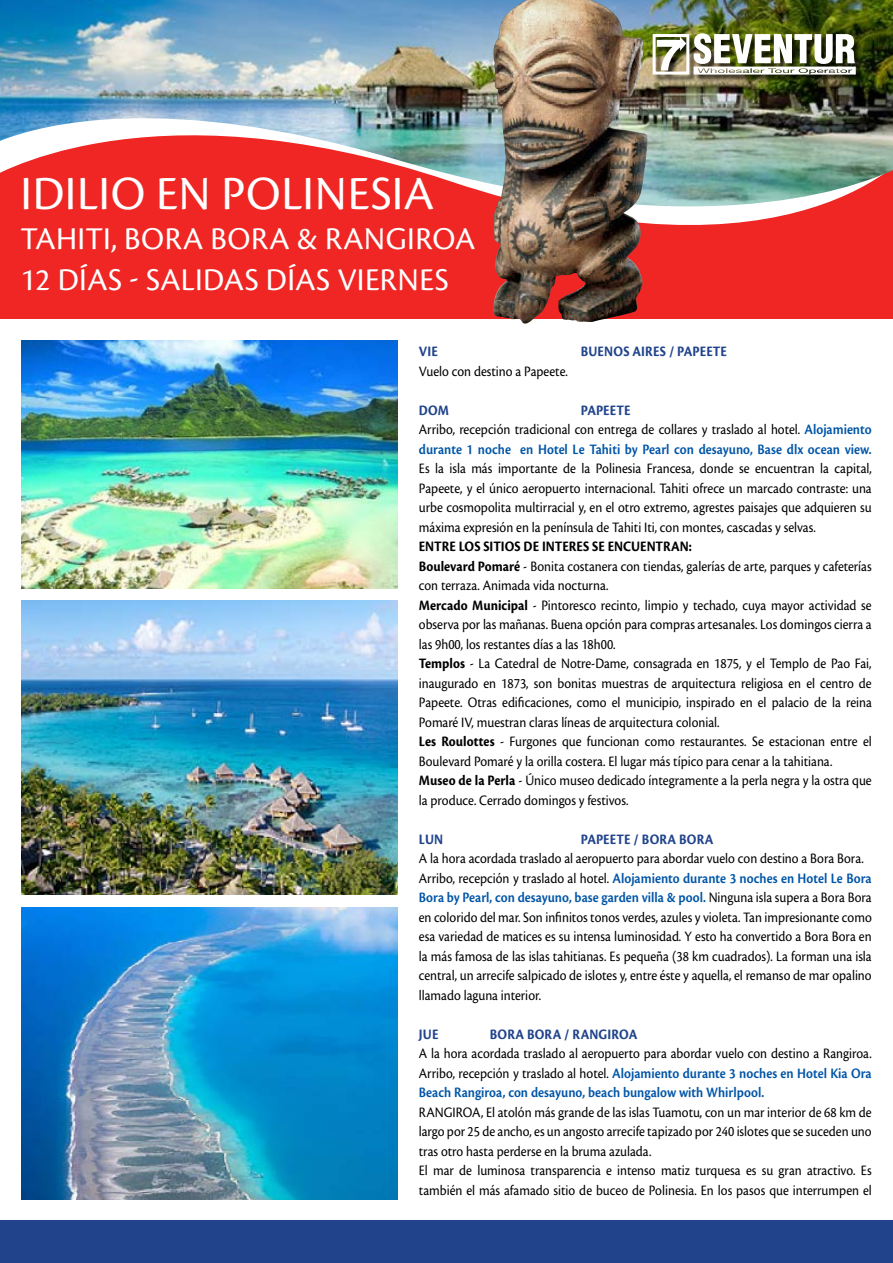
<style>
.page{position:relative;width:893px;height:1263px;background:#fff}
.page>*{position:absolute;margin:0;border:0;box-sizing:border-box;transform-origin:0 0}
.t1{font:49.5px "Cronos Pro";letter-spacing:.015em;color:#fff}
.t2{font:33px/40.5px "Cronos Pro";letter-spacing:.015em;color:#fff}
.t3{font:15px/19.5px "Cronos Pro";color:#000;scale:.9 1}
.t4{font:600 15px/19.5px "Cronos Pro";color:#0055a7;scale:.9 1}
.t5{font:700 15px "Cronos Pro";letter-spacing:.01em;color:#20438b;scale:.9 1}
.s1{font-weight:700;color:#20438b}
.s2{font-weight:400;color:#000}
.s3{font-weight:700}
.s4{font-weight:600;color:#0055a7}
</style>
<div class="page">
<div style="left:0;top:125px;width:893px;height:194px;background:#ef2623"></div>
<img style="left:0;top:0;width:893px;height:225px">
<div style="left:0;top:1220px;width:893px;height:43px;background:#20438b"></div>
<div style="left:653px;top:34px;width:211px;height:49px;background:#000;opacity:.77"></div>
<div style="left:653px;top:34px;width:36px;height:41px;border:3px solid #fff"></div>
<svg style="left:657px;top:37px;width:29px;height:33px"></svg>
<img style="left:694px;top:33px;width:162px;height:42px">
<img style="left:21px;top:908px;width:377px;height:291px">
<img style="left:21px;top:601px;width:377px;height:293px">
<img style="left:21px;top:340px;width:377px;height:249px">
<img style="left:489px;top:0;width:159px;height:324px">
<h1 class="t1" style="left:20px;top:165px;width:415px">IDILIO EN POLINESIA</h1>
<h2 class="t2" style="left:20px;top:219px;width:457px">TAhiti, BORA BORA &amp; RANGIROA<br>12 días - salidas</h2>
<h2 class="t2" style="left:266px;top:259px;width:89px">días viernes</h2>
<p class="t5" style="left:419px;top:343px;width:23px">VIE</p>
<p class="t5" style="left:581px;top:343px;width:164px">BUENOS AIRES / PAPEETE</p>
<p class="t3" style="left:419px;top:361px;width:167px">Vuelo con destino a Papeete.</p>
<p class="t5" style="left:419px;top:401px;width:35px">DOM</p>
<p class="t4" style="left:419px;top:400px;width:505px;text-indent:162px"><span class="s1">PAPEETE<br></span><span class="s2">Arribo, recepción tradicional con entrega de collares y traslado al hotel.</span> Alojamiento durante 1 noche en Hotel Le Tahiti by Pearl con desayuno, Base dlx ocean view.</p>
<p class="t3" style="left:419px;top:459px;width:505px;text-align:justify">Es la isla más importante de la Polinesia Francesa, donde se encuentran la capital, Papeete, y el único aeropuerto internacional. Tahiti ofrece un marcado contraste: una urbe cosmopolita multirracial y, en el otro extremo, agrestes paisajes que adquieren su máxima expresión en la península de Tahiti Iti, con montes, cascadas y selvas.</p>
<p class="t3" style="left:419px;top:537px;width:505px"><span class="s3">ENTRE LOS SITIOS DE INTERES SE ENCUENTRAN:<br>Boulevard Pomaré</span> - Bonita costanera con tiendas, galerías de arte, parques y cafeterías con terraza. Animada vida nocturna.<br><span class="s3">Mercado Municipal</span> - Pintoresco recinto, limpio y techado, cuya mayor actividad se observa por las mañanas. Buena opción para compras artesanales. Los domingos cierra a las 9h00, los restantes días a las 18h00.<br><span class="s3">Templos</span> - La Catedral de Notre-Dame, consagrada en 1875, y el Templo de Pao Fai, inaugurado en 1873, son bonitas muestras de arquitectura religiosa en el centro de Papeete. Otras edificaciones, como el municipio, inspirado en el palacio de la reina Pomaré IV, muestran claras líneas de arquitectura colonial.<br><span class="s3">Les Roulottes</span> - Furgones que funcionan como restaurantes. Se estacionan entre el Boulevard Pomaré y la orilla costera. El lugar más típico para cenar a la tahitiana.<br><span class="s3">Museo de la Perla</span> - Único museo dedicado íntegramente a la perla negra y la ostra que la produce. Cerrado domingos y festivos.</p>
<p class="t5" style="left:419px;top:830px;width:29px">LUN</p>
<p class="t5" style="left:581px;top:830px;width:149px">PAPEETE / BORA BORA</p>
<p class="t3" style="left:419px;top:849px;width:505px">A la hora acordada traslado al aeropuerto para abordar vuelo con destino a Bora Bora.<br>Arribo, recepción y traslado al hotel. <span class="s4">Alojamiento durante 3 noches en Hotel Le Bora Bora by Pearl, con desayuno, base garden villa &amp; pool.</span> Ninguna isla supera a Bora Bora en colorido del mar. Son infinitos tonos verdes, azules y violeta. Tan impresionante como esa variedad de matices es su intensa luminosidad. Y esto ha convertido a Bora Bora en la más famosa de las islas tahitianas. Es pequeña (38 km cuadrados). La forman una isla central, un arrecife salpicado de islotes y, entre éste y aquella, el remanso de mar opalino llamado laguna interior.</p>
<p class="t5" style="left:419px;top:1025px;width:23px">JUE</p>
<p class="t5" style="left:490px;top:1025px;width:165px">BORA BORA / RANGIROA</p>
<p class="t3" style="left:419px;top:1044px;width:505px;text-align:justify">A la hora acordada traslado al aeropuerto para abordar vuelo con destino a Rangiroa.<br>Arribo, recepción y traslado al hotel. <span class="s4">Alojamiento durante 3 noches en Hotel Kia Ora Beach Rangiroa, con desayuno, beach bungalow with Whirlpool.</span></p>
<p class="t3" style="left:419px;top:1102px;width:505px">RANGIROA, El atolón más grande de las islas Tuamotu, con un mar interior de 68 km de largo por 25 de ancho, es un angosto arrecife tapizado por 240 islotes que se suceden uno tras otro hasta perderse en la bruma azulada.<br>El mar de luminosa transparencia e intenso matiz turquesa es su gran atractivo. Es también el más afamado sitio de buceo de Polinesia. En los pasos que interrumpen el</p>
</div>
